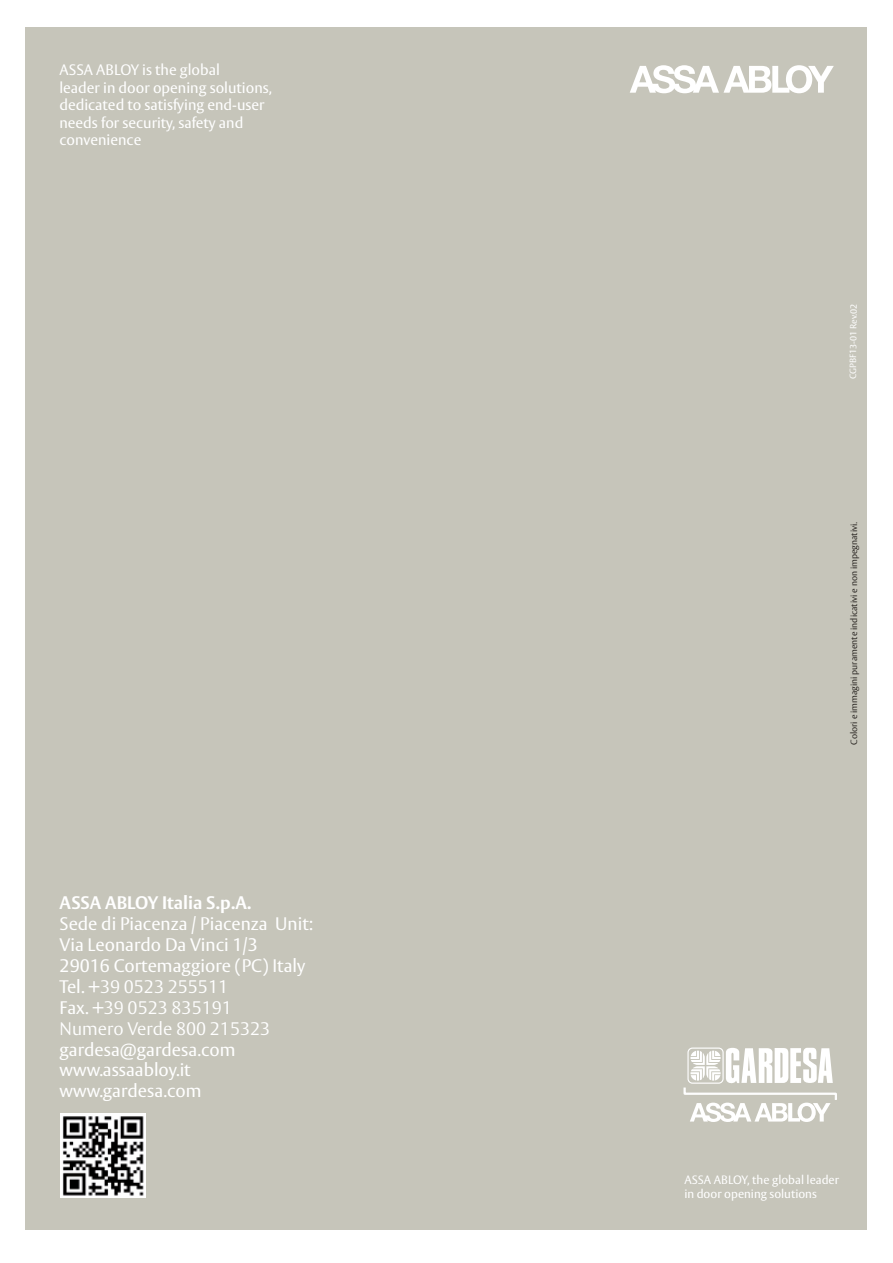
<style>
.page{position:relative;width:893px;height:1263px;background:#fff}
.page>*{position:absolute;margin:0;border:0;box-sizing:border-box;transform-origin:0 0}
.t1{font:18px/20.9px "ASSA Vesta";color:#fff}
.t2{font:700 18px "ASSA Vesta";color:#fff}
.t3{font:300 18px "ASSA Vesta";color:#fff}
.t4{font:15px/17.4px "ASSA Vesta";color:#fff}
.t5{font:12px/14px "ASSA Vesta";color:#fff}
.t6{font:300 9px "ASSA Vesta";color:#1b1714}
.t7{font:9px "ASSA Vesta";color:#fff}
.s1{font-weight:300}
</style>
<div class="page">
<div style="left:26px;top:27px;width:841px;height:1203px;background:#c6c5ba"></div>
<svg style="left:630px;top:65px;width:204px;height:28px"></svg>
<img style="left:61px;top:1113px;width:85px;height:85px">
<div style="left:687px;top:1047px;width:37px;height:37px;border:1px solid #fff;border-radius:4px"></div>
<svg style="left:684px;top:1048px;width:153px;height:74px"></svg>
<p class="t4" style="left:59px;top:62px;width:214px">ASSA ABLOY is the global<br>leader in door opening solutions, dedicated to satisfying end-user needs for security, safety and convenience</p>
<p class="t2" style="left:60px;top:892px;width:193px">ASSA ABLOY Italia S.p.A.</p>
<p class="t1" style="left:60px;top:914px;width:255px">Sede di Piacenza / Piacenza Unit:<br>Via Leonardo Da Vinci 1/3<br>29016 Cortemaggiore (PC) Italy<br>Tel. +<span class="s1">39 0523 255511<br></span>Fax. +<span class="s1">39 0523 835191</span></p>
<p class="t3" style="left:60px;top:1017px;width:212px">Numero Verde 800 215323</p>
<p class="t1" style="left:60px;top:1039px;width:177px">gardesa@gardesa.com</p>
<p class="t1" style="left:60px;top:1060px;width:133px">www.assaabloy.it</p>
<p class="t1" style="left:60px;top:1081px;width:143px">www.gardesa.com</p>
<p class="t7" style="left:847px;top:379px;width:76px;rotate:-89deg">GC veR10 - 31FBP . 0 2</p>
<p class="t6" style="left:849px;top:745px;width:224px;rotate:-90deg">Colori e immagini puramente indicativi e non impegnativi.</p>
<p class="t5" style="left:684px;top:1173px;width:156px">ASSA ABLOY, the global leader in door opening solutions</p>
</div>
